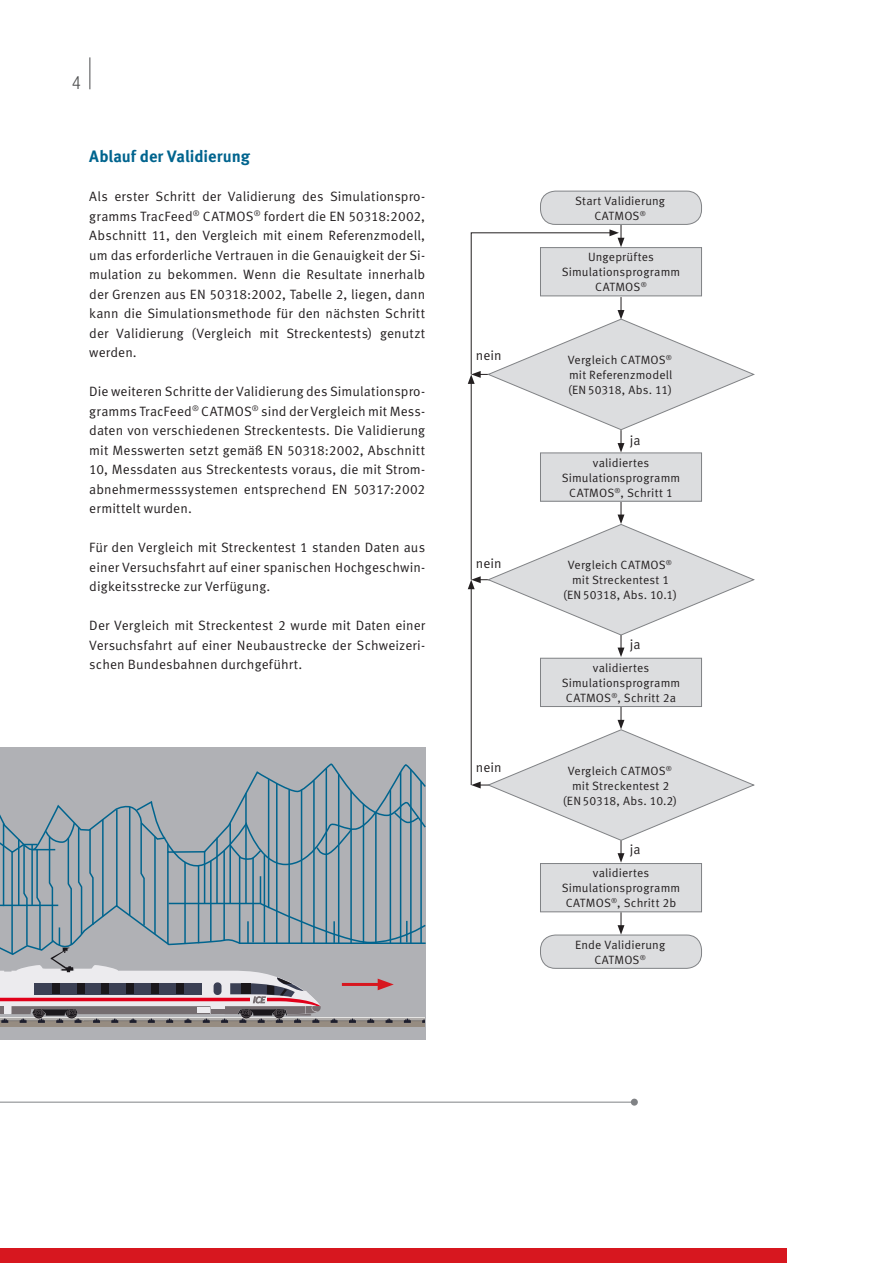
<style>
.page{position:relative;width:893px;height:1263px;background:#fff}
.page>*{position:absolute;margin:0;border:0;box-sizing:border-box;transform-origin:0 0}
.t1{font:300 condensed 18px "Helvetica Neue LT Std";color:#4b4c4d}
.t2{font:700 16.5px "Meta Pro";letter-spacing:-.005em;color:#00648e}
.t3{font:13.5px/19.5px "Meta Pro";letter-spacing:.005em;color:#231f20;text-align:justify}
.t4{font:12px/15px "Meta Pro";letter-spacing:.01em;color:#231f20;text-align:center}
</style>
<div class="page">
<div style="left:0;top:1248px;width:787px;height:15px;background:#d7171f"></div>
<hr style="left:89px;top:57px;width:1px;height:32px;background:#4b4c4d">
<div style="left:0;top:747px;width:425px;height:293px;background:#b0b1b5"></div>
<div style="left:0;top:1020px;width:425px;height:6px;background:#968c81"></div>
<svg style="left:0;top:763px;width:425px;height:260px"></svg>
<hr style="left:0;top:1102px;width:634px;height:1px;background:#808285">
<div style="left:631px;top:1099px;width:7px;height:7px;background:#808285;border-radius:50%"></div>
<svg style="left:618px;top:912px;width:6px;height:23px"></svg>
<div style="left:540px;top:191px;width:161px;height:33px;background:#dcdddf;border-radius:15px"></div>
<div style="left:540px;top:191px;width:162px;height:34px;border:1px solid #808285;border-radius:15px"></div>
<div style="left:540px;top:453px;width:161px;height:48px;background:#dcdddf"></div>
<div style="left:540px;top:452px;width:162px;height:50px;border:1px solid #808285"></div>
<div style="left:540px;top:658px;width:161px;height:48px;background:#dcdddf"></div>
<div style="left:540px;top:658px;width:162px;height:49px;border:1px solid #808285"></div>
<div style="left:540px;top:863px;width:161px;height:49px;background:#dcdddf"></div>
<div style="left:540px;top:863px;width:162px;height:49px;border:1px solid #808285"></div>
<div style="left:540px;top:935px;width:161px;height:33px;background:#dcdddf;border-radius:15px"></div>
<div style="left:540px;top:935px;width:162px;height:34px;border:1px solid #808285;border-radius:15px"></div>
<svg style="left:471px;top:707px;width:284px;height:156px"></svg>
<hr style="left:471px;top:587px;width:1px;height:198px;background:#231f20">
<svg style="left:468px;top:502px;width:287px;height:155px"></svg>
<hr style="left:471px;top:381px;width:1px;height:199px;background:#231f20">
<svg style="left:468px;top:225px;width:287px;height:227px"></svg>
<h1 class="t1" style="left:72px;top:72px;width:10px">4</h1>
<p class="t2" style="left:89px;top:146px;width:162px">Ablauf der Validierung</p>
<p class="t3" style="left:89px;top:187px;width:337px">Als erster Schritt der Validierung des Simulationspro&shy;gramms TracFeed<sup>®</sup> CATMOS<sup>®</sup> fordert die EN 50318:2002, Abschnitt 11, den Vergleich mit einem Referenzmodell, um das erforderliche Vertrauen in die Genauigkeit der Si&shy;mulation zu bekommen. Wenn die Resultate innerhalb der Grenzen aus EN 50318:2002, Tabelle 2, liegen, dann kann die Simulationsmethode für den nächsten Schritt der Validierung (Vergleich mit Streckentests) genutzt werden.</p>
<p class="t3" style="left:89px;top:382px;width:337px">Die weiteren Schritte der Validierung des Simulationspro&shy;gramms TracFeed<sup>®</sup> CATMOS<sup>®</sup> sind der Vergleich mit Mess&shy;daten von verschiedenen Streckentests. Die Validierung mit Messwerten setzt gemäß EN 50318:2002, Abschnitt 10, Messdaten aus Streckentests voraus, die mit Strom&shy;abnehmermesssystemen entsprechend EN 50317:2002 ermittelt wurden.</p>
<p class="t3" style="left:89px;top:538px;width:337px">Für den Vergleich mit Streckentest 1 standen Daten aus einer Versuchsfahrt auf einer spanischen Hochgeschwin&shy;digkeitsstrecke zur Verfügung.</p>
<p class="t3" style="left:89px;top:616px;width:337px">Der Vergleich mit Streckentest 2 wurde mit Daten einer Versuchsfahrt auf einer Neubaustrecke der Schweizeri&shy;schen Bundesbahnen durchgeführt.</p>
<p class="t3" style="left:476px;top:346px;width:27px">nein</p>
<p class="t3" style="left:476px;top:554px;width:27px">nein</p>
<p class="t3" style="left:476px;top:758px;width:27px">nein</p>
<p class="t4" style="left:575px;top:193px;width:91px">Start Validierung<br>CATMOS<sup>®</sup></p>
<p class="t4" style="left:562px;top:250px;width:120px">Ungeprüftes<br>Simulationsprogramm<br>CATMOS<sup>®</sup></p>
<p class="t4" style="left:568px;top:353px;width:106px;text-align:justify">Vergleich CATMOS<sup>® </sup>mit Referenzmodell (EN50318, Abs. 11)</p>
<p class="t3" style="left:630px;top:430px;width:12px">ja</p>
<p class="t4" style="left:562px;top:455px;width:120px">validiertes<br>Simulationsprogramm<br>CATMOS<sup>®</sup>, Schritt 1</p>
<p class="t4" style="left:563px;top:558px;width:115px">Vergleich CATMOS<sup>® </sup>mit Streckentest 1 (EN50318, Abs. 10.1)</p>
<p class="t3" style="left:630px;top:635px;width:12px">ja</p>
<p class="t4" style="left:562px;top:661px;width:120px">validiertes<br>Simulationsprogramm<br>CATMOS<sup>®</sup>, Schritt 2a</p>
<p class="t4" style="left:563px;top:763px;width:116px">Vergleich CATMOS<sup>® </sup>mit Streckentest 2 (EN50318, Abs. 10.2)</p>
<p class="t3" style="left:630px;top:839px;width:12px">ja</p>
<p class="t4" style="left:562px;top:866px;width:120px">validiertes<br>Simulationsprogramm<br>CATMOS<sup>®</sup>, Schritt 2b</p>
<p class="t4" style="left:575px;top:937px;width:92px">Ende Validierung<br>CATMOS<sup>®</sup></p>
</div>
